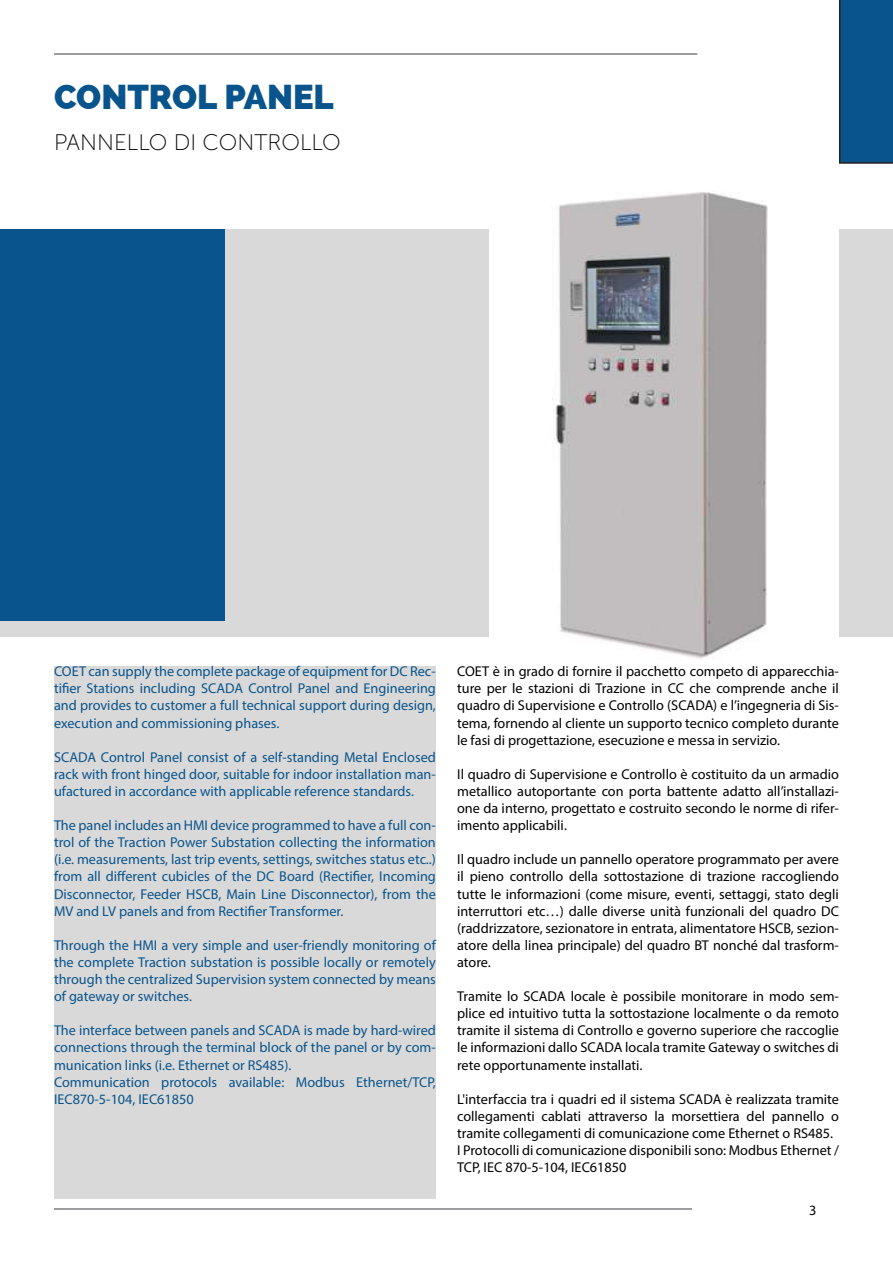
<style>
.page{position:relative;width:893px;height:1263px;background:#fff}
.page>*{position:absolute;margin:0;border:0;box-sizing:border-box;transform-origin:0 0}
.t1{font:800 34.5px "Raleway";color:#09548c}
.t2{font:22.5px "Museo Sans 100";color:#000}
.t3{font:14.25px/17.1px "Myriad Pro";color:#000;text-align:justify}
.t4{font:14.25px/17.1px "Myriad Pro";color:#09548c;text-align:justify}
</style>
<div class="page">
<div style="left:54px;top:665px;width:382px;height:533px;background:#d9d9d9"></div>
<div style="left:839px;top:0;width:54px;height:164px;background:#09548c"></div>
<hr style="left:54px;top:1208px;width:638px;height:2px;background:#7c7f80">
<hr style="left:54px;top:53px;width:643px;height:2px;background:#7c7f80">
<div style="left:0;top:230px;width:893px;height:407px;background:#d9d9d9"></div>
<div style="left:0;top:230px;width:224px;height:391px;background:#09548c"></div>
<div style="left:489px;top:187px;width:350px;height:478px;background:#fff"></div>
<img style="left:551px;top:191px;width:217px;height:468px">
<h1 class="t1" style="left:54px;top:77px;width:281px">CONTROL PANEL</h1>
<h2 class="t2" style="left:54px;top:130px;width:288px">PANNELLO DI CONTROLLO</h2>
<p class="t4" style="left:54px;top:663px;width:383px">COET can supply the complete package of equipment for DC Rec&shy;tifier Stations including SCADA Control Panel and Engineering and provides to customer a full technical support during design, execution and commissioning phases.</p>
<p class="t4" style="left:54px;top:748px;width:383px">SCADA Control Panel consist of a self-standing Metal Enclosed rack with front hinged door, suitable for indoor installation man&shy;ufactured in accordance with applicable reference standards.</p>
<p class="t4" style="left:54px;top:816px;width:383px">The panel includes an HMI device programmed to have a full con&shy;trol of the Traction Power Substation collecting the information (i.e. measurements, last trip events, settings, switches status etc..) from all different cubicles of the DC Board (Rectifier, Incoming Disconnector, Feeder HSCB, Main Line Disconnector), from the MV and LV panels and from Rectifier Transformer.</p>
<p class="t4" style="left:54px;top:936px;width:383px">Through the HMI a very simple and user-friendly monitoring of the complete Traction substation is possible locally or remotely through the centralized Supervision system connected by means of gateway or switches.</p>
<p class="t4" style="left:54px;top:1022px;width:383px;text-align:left">The interface between panels and SCADA is made by hard-wired connections through the terminal block of the panel or by com&shy;munication links (i.e. Ethernet or RS485).<br>Communication protocols available: Modbus Ethernet/TCP, IEC870-5-104, IEC61850</p>
<p class="t3" style="left:457px;top:663px;width:383px">COET è in grado di fornire il pacchetto competo di apparecchia&shy;ture per le stazioni di Trazione in CC che comprende anche il quadro di Supervisione e Controllo (SCADA) e l’ingegneria di Sis&shy;tema, fornendo al cliente un supporto tecnico completo durante le fasi di progettazione, esecuzione e messa in servizio.</p>
<p class="t3" style="left:457px;top:765px;width:383px">Il quadro di Supervisione e Controllo è costituito da un armadio metallico autoportante con porta battente adatto all’installazi&shy;one da interno, progettato e costruito secondo le norme di rifer&shy;imento applicabili.</p>
<p class="t3" style="left:457px;top:851px;width:383px">Il quadro include un pannello operatore programmato per avere il pieno controllo della sottostazione di trazione raccogliendo tutte le informazioni (come misure, eventi, settaggi, stato degli interruttori etc…) dalle diverse unità funzionali del quadro DC (raddrizzatore, sezionatore in entrata, alimentatore HSCB, sezion&shy;atore della linea principale) del quadro BT nonché dal trasform&shy;atore.</p>
<p class="t3" style="left:457px;top:987px;width:383px">Tramite lo SCADA locale è possibile monitorare in modo sem&shy;plice ed intuitivo tutta la sottostazione localmente o da remoto tramite il sistema di Controllo e governo superiore che raccoglie le informazioni dallo SCADA locala tramite Gateway o switches di rete opportunamente installati.</p>
<p class="t3" style="left:457px;top:1090px;width:383px;text-align:left">L'interfaccia tra i quadri ed il sistema SCADA è realizzata tramite collegamenti cablati attraverso la morsettiera del pannello o tramite collegamenti di comunicazione come Ethernet o RS485.<br>I Protocolli di comunicazione disponibili sono: Modbus Ethernet / TCP, IEC 870-5-104, IEC61850</p>
<p class="t3" style="left:809px;top:1202px;width:9px">3</p>
</div>
